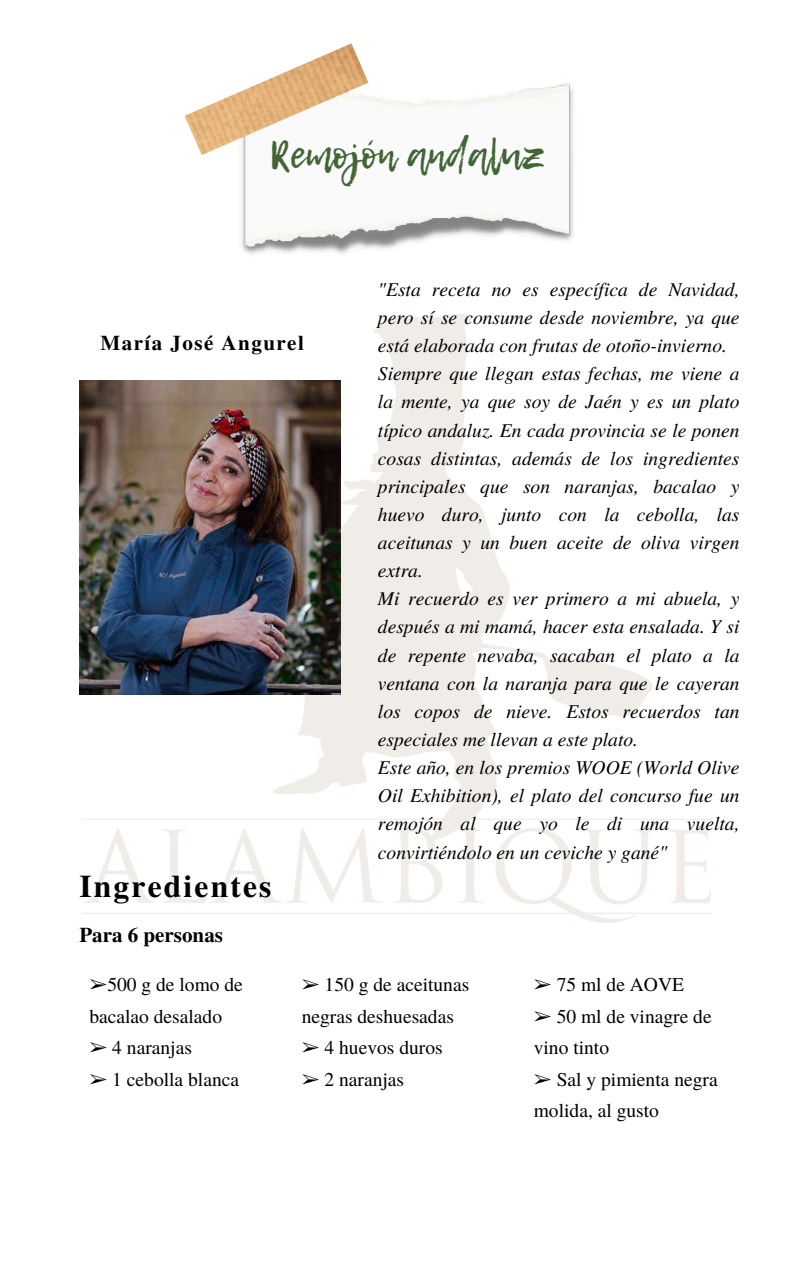
<style>
.page{position:relative;width:794px;height:1266px;background:#fff}
.page>*{position:absolute;margin:0;border:0;box-sizing:border-box;transform-origin:0 0}
.t1{font:39px "Lemon Tuesday";color:#436536}
.t2{font:700 31.5px "Te X Gyre Termes";letter-spacing:.07em;color:#000}
.t3{font:700 21px "Te X Gyre Termes";letter-spacing:.07em;color:#000}
.t4{font:700 21px "Te X Gyre Termes";color:#000}
.t5{font:italic 19.5px/28.1px "Te X Gyre Termes";color:#000}
.t6{font:19.5px/31.5px "Te X Gyre Termes";color:#000}
.s1{font-family:"Free Serif"}
</style>
<div class="page">
<img style="left:79px;top:314px;width:633px;height:608px">
<img style="left:79px;top:380px;width:261px;height:314px">
<img style="left:241px;top:82px;width:333px;height:173px">
<img style="left:184px;top:44px;width:184px;height:111px">
<h1 class="t1" style="left:269px;top:125px;width:276px">Remojón andaluz</h1>
<p class="t3" style="left:101px;top:327px;width:205px">María José Angurel</p>
<h2 class="t2" style="left:79px;top:862px;width:193px">Ingredientes</h2>
<p class="t4" style="left:79px;top:919px;width:145px">Para 6 personas</p>
<p class="t5" style="left:378px;top:274px;width:363px">"Esta receta no es específica de Navidad, pero sí se consume desde noviembre, ya que está elaborada con frutas de otoño-invierno.<br>Siempre que llegan estas fechas, me viene a la mente, ya que soy de Jaén y es un plato típico andaluz. En cada provincia se le ponen cosas distintas, además de los ingredientes principales que son naranjas, bacalao y huevo duro, junto con la cebolla, las aceitunas y un buen aceite de oliva virgen extra.<br>Mi recuerdo es ver primero a mi abuela, y después a mi mamá, hacer esta ensalada. Y si de repente nevaba, sacaban el plato a la ventana con la naranja para que le cayeran los copos de nieve. Estos recuerdos tan especiales me llevan a este plato.<br>Este año, en los premios WOOE (World Olive Oil Exhibition), el plato del concurso fue un remojón al que yo le di una vuelta, convirtiéndolo en un ceviche y gané"</p>
<p class="t6" style="left:89px;top:968px;width:155px"><span class="s1">➢</span>500 g de lomo de bacalao desalado</p>
<p class="t6" style="left:89px;top:1031px;width:104px"><span class="s1">➢</span> 4 naranjas</p>
<p class="t6" style="left:89px;top:1062px;width:151px"><span class="s1">➢</span> 1 cebolla blanca</p>
<p class="t6" style="left:301px;top:968px;width:169px"><span class="s1">➢</span> 150 g de aceitunas negras deshuesadas</p>
<p class="t6" style="left:301px;top:1031px;width:142px"><span class="s1">➢</span> 4 huevos duros</p>
<p class="t6" style="left:301px;top:1062px;width:104px"><span class="s1">➢</span> 2 naranjas</p>
<p class="t6" style="left:533px;top:968px;width:152px"><span class="s1">➢</span> 75 ml de AOVE</p>
<p class="t6" style="left:533px;top:999px;width:179px"><span class="s1">➢</span> 50 ml de vinagre de vino tinto</p>
<p class="t6" style="left:533px;top:1062px;width:185px"><span class="s1">➢</span> Sal y pimienta negra molida, al gusto</p>
</div>
